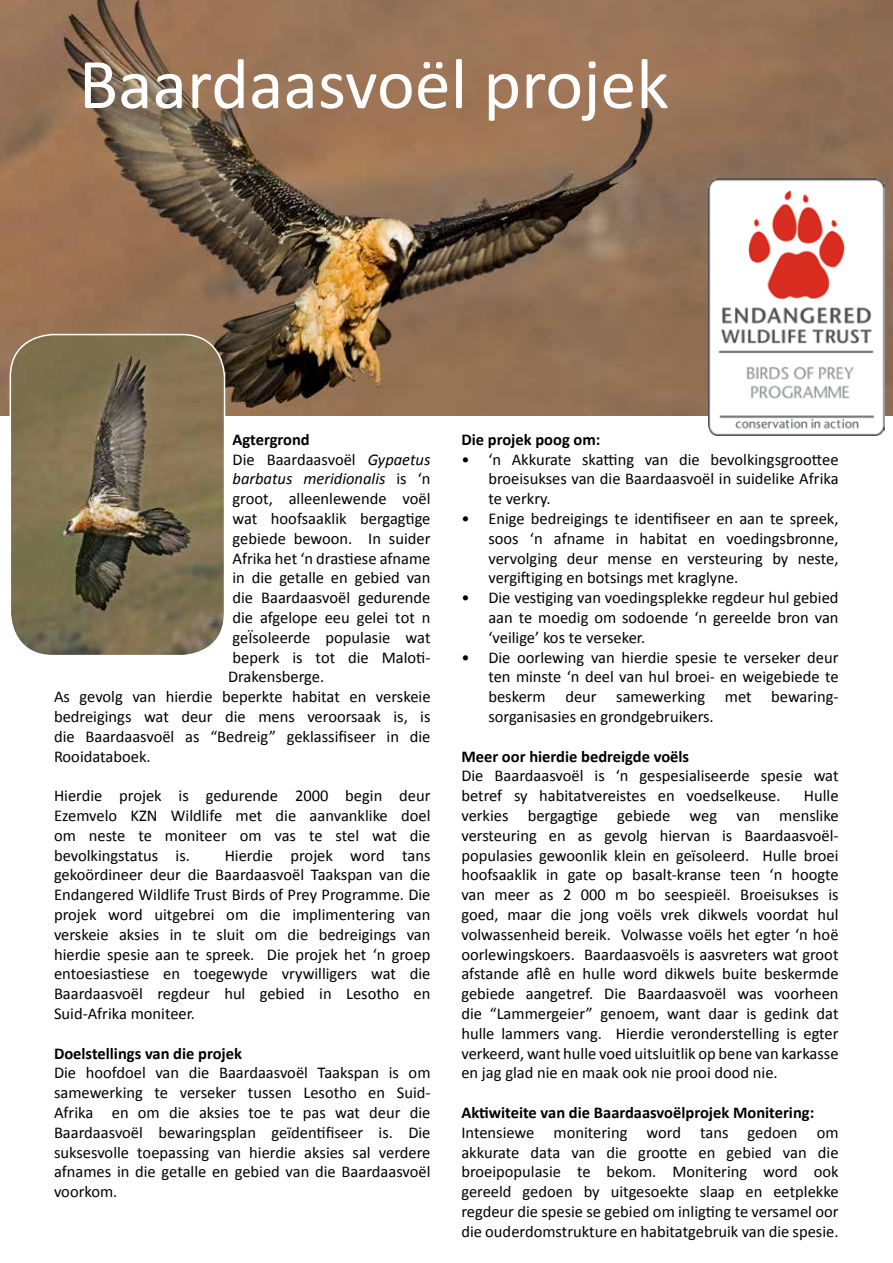
<style>
.page{position:relative;width:893px;height:1263px;background:#fff}
.page>*{position:absolute;margin:0;border:0;box-sizing:border-box;transform-origin:0 0}
.t1{font:72px "Calibri";color:#fff}
.t2{font:16.5px/19.8px "Calibri";color:#000;text-align:justify}
.t3{font:700 16.5px "Calibri";color:#000}
.t4{font:italic 16.5px "Calibri";color:#000}
.s1{font-style:italic}
.s2{font-style:normal}
</style>
<div class="page">
<img style="left:0;top:0;width:893px;height:415px">
<img style="left:10px;top:335px;width:215px;height:318px">
<div style="left:10px;top:334px;width:215px;height:322px;border:2px solid #fff;border-radius:43px"></div>
<img style="left:708px;top:178px;width:176px;height:257px">
<h1 class="t1" style="left:79px;top:39px;width:592px">Baardaasvoël projek</h1>
<p class="t3" style="left:232px;top:429px;width:79px">Agtergrond</p>
<p class="t2" style="left:232px;top:449px;width:199px">Die Baardaasvoël <span class="s1">Gypaetus</span></p>
<p class="t4" style="left:232px;top:468px;width:199px">barbatus meridionalis <span class="s2">is ‘n</span></p>
<p class="t2" style="left:232px;top:489px;width:199px">groot, alleenlewende voël</p>
<p class="t2" style="left:232px;top:509px;width:200px">wat hoofsaaklik bergagtige</p>
<p class="t2" style="left:232px;top:528px;width:199px">gebiede bewoon. In suider</p>
<p class="t2" style="left:232px;top:548px;width:199px">Afrika het ‘n drastiese afname</p>
<p class="t2" style="left:232px;top:568px;width:199px">in die getalle en gebied van</p>
<p class="t2" style="left:232px;top:588px;width:200px">die Baardaasvoël gedurende</p>
<p class="t2" style="left:232px;top:608px;width:200px">die afgelope eeu gelei tot n</p>
<p class="t2" style="left:232px;top:627px;width:199px">geÏsoleerde populasie wat</p>
<p class="t2" style="left:232px;top:647px;width:199px">beperk is tot die Maloti-</p>
<p class="t2" style="left:228px;top:667px;width:98px">Drakensberge.</p>
<p class="t2" style="left:54px;top:687px;width:378px">As gevolg van hierdie beperkte habitat en verskeie</p>
<p class="t2" style="left:54px;top:707px;width:378px">bedreigings wat deur die mens veroorsaak is, is</p>
<p class="t2" style="left:54px;top:726px;width:378px">die Baardaasvoël as “Bedreig” geklassifiseer in die</p>
<p class="t2" style="left:54px;top:746px;width:98px">Rooidataboek.</p>
<p class="t2" style="left:54px;top:786px;width:378px">Hierdie projek is gedurende 2000 begin deur Ezemvelo KZN Wildlife met die aanvanklike doel om neste te moniteer om vas te stel wat die bevolkingstatus is.</p>
<p class="t2" style="left:54px;top:845px;width:378px;text-indent:171px">Hierdie projek word tans gekoördineer deur die Baardaasvoël Taakspan van die Endangered Wildlife Trust Birds of Prey Programme. Die projek word uitgebrei om die implimentering van verskeie aksies in te sluit om die bedreigings van hierdie spesie aan te spreek. Die projek het ‘n groep entoesiastiese en toegewyde vrywilligers wat die Baardaasvoël regdeur hul gebied in Lesotho en Suid-Afrika moniteer.</p>
<p class="t3" style="left:54px;top:1042px;width:190px">Doelstellings van die projek</p>
<p class="t2" style="left:54px;top:1063px;width:378px">Die hoofdoel van die Baardaasvoël Taakspan is om samewerking te verseker tussen Lesotho en Suid-Afrika en om die aksies toe te pas wat deur die Baardaasvoël bewaringsplan geïdentifiseer is. Die suksesvolle toepassing van hierdie aksies sal verdere afnames in die getalle en gebied van die Baardaasvoël voorkom.</p>
<p class="t3" style="left:461px;top:429px;width:141px">Die projek poog om:</p>
<p class="t2" style="left:488px;top:449px;width:352px;text-indent:-27px">• ‘n Akkurate skatting van die bevolkingsgroottee broeisukses van die Baardaasvoël in suidelike Afrika te verkry.</p>
<p class="t2" style="left:488px;top:509px;width:352px;text-indent:-27px">• Enige bedreigings te identifiseer en aan te spreek, soos ‘n afname in habitat en voedingsbronne, vervolging deur mense en versteuring by neste, vergiftiging en botsings met kraglyne.</p>
<p class="t2" style="left:488px;top:588px;width:352px;text-indent:-27px">• Die vestiging van voedingsplekke regdeur hul gebied aan te moedig om sodoende ‘n gereelde bron van ‘veilige’ kos te verseker.</p>
<p class="t2" style="left:488px;top:647px;width:352px;text-indent:-27px">• Die oorlewing van hierdie spesie te verseker deur ten minste ‘n deel van hul broei- en weigebiede te beskerm deur samewerking met bewaring&shy;sorganisasies en grondgebruikers.</p>
<p class="t3" style="left:461px;top:745px;width:229px">Meer oor hierdie bedreigde voëls</p>
<p class="t2" style="left:461px;top:766px;width:379px">Die Baardaasvoël is ‘n gespesialiseerde spesie wat betref sy habitatvereistes en voedselkeuse.</p>
<p class="t2" style="left:461px;top:786px;width:379px;text-indent:342px">Hulle verkies bergagtige gebiede weg van menslike versteuring en as gevolg hiervan is Baardaasvoël&shy;populasies gewoonlik klein en geïsoleerd. Hulle broei hoofsaaklik in gate op basalt-kranse teen ‘n hoogte van meer as 2 000 m bo seespieël. Broeisukses is goed, maar die jong voëls vrek dikwels voordat hul volwassenheid bereik. Volwasse voëls het egter ‘n hoë oorlewingskoers. Baardaasvoëls is aasvreters wat groot afstande aflê en hulle word dikwels buite beskermde gebiede aangetref. Die Baardaasvoël was voorheen die “Lammergeier” genoem, want daar is gedink dat hulle lammers vang. Hierdie veronderstelling is egter verkeerd, want hulle voed uitsluitlik op bene van karkasse en jag glad nie en maak ook nie prooi dood nie.</p>
<p class="t3" style="left:461px;top:1102px;width:354px">Aktiwiteite van die Baardaasvoëlprojek Monitering:</p>
<p class="t2" style="left:461px;top:1122px;width:379px">Intensiewe monitering word tans gedoen om akkurate data van die grootte en gebied van die broeipopulasie te bekom. Monitering word ook gereeld gedoen by uitgesoekte slaap en eetplekke regdeur die spesie se gebied om inligting te versamel oor die ouderdomstrukture en habitatgebruik van die spesie.</p>
</div>
